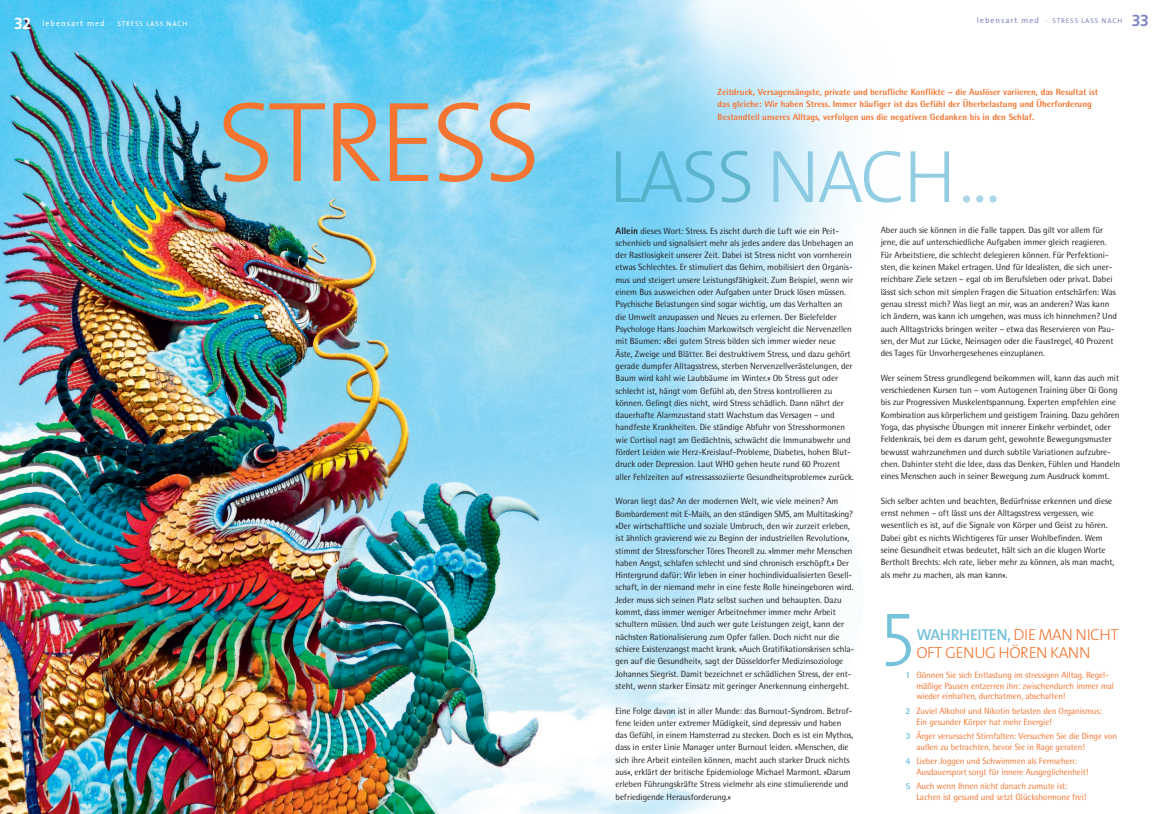
<style>
.page{position:relative;width:1163px;height:814px;background:#fff}
.page>*{position:absolute;margin:0;border:0;box-sizing:border-box;transform-origin:0 0}
.t1{font:300 115px "The Sans";letter-spacing:-.055em;color:#f37531}
.t2{font:300 72.9px "The Sans";color:#76c2db}
.t3{font:600 16px "The Sans";letter-spacing:-.03em;color:#76c2db}
.t4{font:300 16px "The Sans";letter-spacing:-.03em;color:#f37531}
.t5{font:700 16px "Frutiger";color:#7f86c1}
.t6{font:9px/12.3px "Rotis Semi Sans";letter-spacing:-.005em;color:#231f20}
.t7{font:9px/10.7px "Rotis Semi Sans";letter-spacing:-.01em;color:#f37531}
.t8{font:800 9px/12.8px "Rotis Semi Sans";letter-spacing:-.005em;color:#f37531}
.t9{font:800 9px "Rotis Semi Sans";color:#76c2db}
.t10{font:7px "The Sans";letter-spacing:.12em;color:#fff}
.t11{font:7px "The Sans";letter-spacing:.12em;color:#7f86c1}
.s1{font-family:"Frutiger";font-weight:700;font-size:16px}
.s2{font-size:8px}
.s3{font-family:"Rotis Sans Serif";font-weight:800;font-size:9.5px}
.s4{font-weight:300;color:#f37531}
</style>
<div class="page">
<img style="left:0;top:0;width:901px;height:814px">
<img style="left:616px;top:151px;width:134px;height:51px">
<img style="left:773px;top:151px;width:127px;height:51px">
<svg style="left:921px;top:151px;width:28px;height:51px"></svg>
<img style="left:910px;top:151px;width:11px;height:51px">
<svg style="left:963px;top:195px;width:33px;height:7px"></svg>
<p class="t10" style="left:14px;top:21px;width:175px"><span class="s1">32</span> <span class="s2">lebensart med</span> · STRESS LASS NACH</p>
<p class="t11" style="left:976px;top:18px;width:147px"><span class="s2">lebensart med</span> · STRESS LASS NACH</p>
<h3 class="t5" style="left:1131px;top:14px;width:19px">33</h3>
<h1 class="t1" style="left:217px;top:97px;width:326px">STRESS</h1>
<p class="t8" style="left:717px;top:86px;width:382px">Zeitdruck, Versagensängste, private und berufliche Konflikte – die Auslöser variieren, das Resultat ist das gleiche: Wir haben Stress. Immer häufiger ist das Gefühl der Überbelastung und Überforderung<br>Bestandteil unseres Alltags, verfolgen uns die negativen Gedanken bis in den Schlaf.</p>
<p class="t6" style="left:615px;top:225px;width:240px"><span class="s3">Allein</span> dieses Wort: Stress. Es zischt durch die Luft wie ein Peit&shy;schenhieb und signalisiert mehr als jedes andere das Unbehagen an der Rastlosigkeit unserer Zeit. Dabei ist Stress nicht von vornherein etwas Schlechtes. Er stimuliert das Gehirn, mobilisiert den Organis&shy;mus und steigert unsere Leistungsfähigkeit. Zum Beispiel, wenn wir einem Bus ausweichen oder Aufgaben unter Druck lösen müssen.<br>Psychische Belastungen sind sogar wichtig, um das Verhalten an die Umwelt anzupassen und Neues zu erlernen. Der Bielefelder Psychologe Hans Joachim Markowitsch vergleicht die Nervenzellen mit Bäumen: »Bei gutem Stress bilden sich immer wieder neue Äste, Zweige und Blätter. Bei destruktivem Stress, und dazu gehört gerade dumpfer Alltagsstress, sterben Nervenzellverästelungen, der Baum wird kahl wie Laubbäume im Winter.« Ob Stress gut oder schlecht ist, hängt vom Gefühl ab, den Stress kontrollieren zu können. Gelingt dies nicht, wird Stress schädlich. Dann nährt der dauerhafte Alarmzustand statt Wachstum das Versagen – und handfeste Krankheiten. Die ständige Abfuhr von Stresshormonen wie Cortisol nagt am Gedächtnis, schwächt die Immunabwehr und fördert Leiden wie Herz-Kreislauf-Probleme, Diabetes, hohen Blut&shy;druck oder Depression. Laut WHO gehen heute rund 60 Prozent aller Fehlzeiten auf »stressassoziierte Gesundheitsprobleme« zurück.</p>
<p class="t6" style="left:615px;top:496px;width:240px">Woran liegt das? An der modernen Welt, wie viele meinen? Am Bombardement mit E-Mails, an den ständigen SMS, am Multitasking? »Der wirtschaftliche und soziale Umbruch, den wir zurzeit erleben, ist ähnlich gravierend wie zu Beginn der industriellen Revolution«, stimmt der Stressforscher Töres Theorell zu. »Immer mehr Menschen haben Angst, schlafen schlecht und sind chronisch erschöpft.« Der Hintergrund dafür: Wir leben in einer hochindividualisierten Gesell&shy;schaft, in der niemand mehr in eine feste Rolle hineingeboren wird.<br>Jeder muss sich seinen Platz selbst suchen und behaupten. Dazu kommt, dass immer weniger Arbeitnehmer immer mehr Arbeit schultern müssen. Und auch wer gute Leistungen zeigt, kann der nächsten Rationalisierung zum Opfer fallen. Doch nicht nur die schiere Existenzangst macht krank. »Auch Gratifikationskrisen schla&shy;gen auf die Gesundheit«, sagt der Düsseldorfer Medizinsoziologe Johannes Siegrist. Damit bezeichnet er schädlichen Stress, der ent&shy;steht, wenn starker Einsatz mit geringer Anerkennung einhergeht.</p>
<p class="t6" style="left:615px;top:705px;width:239px">Eine Folge davon ist in aller Munde: das Burnout-Syndrom. Betrof&shy;fene leiden unter extremer Müdigkeit, sind depressiv und haben das Gefühl, in einem Hamsterrad zu stecken. Doch es ist ein Mythos, dass in erster Linie Manager unter Burnout leiden. »Menschen, die sich ihre Arbeit einteilen können, macht auch starker Druck nichts aus«, erklärt der britische Epidemiologe Michael Marmont. »Darum erleben Führungskräfte Stress vielmehr als eine stimulierende und befriedigende Herausforderung.«</p>
<p class="t6" style="left:880px;top:225px;width:237px">Aber auch sie können in die Falle tappen. Das gilt vor allem für jene, die auf unterschiedliche Aufgaben immer gleich reagieren.<br>Für Arbeitstiere, die schlecht delegieren können. Für Perfektioni&shy;sten, die keinen Makel ertragen. Und für Idealisten, die sich uner&shy;reichbare Ziele setzen – egal ob im Berufsleben oder privat. Dabei lässt sich schon mit simplen Fragen die Situation entschärfen: Was genau stresst mich? Was liegt an mir, was an anderen? Was kann ich ändern, was kann ich umgehen, was muss ich hinnehmen? Und auch Alltagstricks bringen weiter – etwa das Reservieren von Pau&shy;sen, der Mut zur Lücke, Neinsagen oder die Faustregel, 40 Prozent des Tages für Unvorhergesehenes einzuplanen.</p>
<p class="t6" style="left:880px;top:372px;width:241px">Wer seinem Stress grundlegend beikommen will, kann das auch mit verschiedenen Kursen tun – vom Autogenen Training über Qi Gong bis zur Progressiven Muskelentspannung. Experten empfehlen eine Kombination aus körperlichem und geistigem Training. Dazu gehören Yoga, das physische Übungen mit innerer Einkehr verbindet, oder Feldenkrais, bei dem es darum geht, gewohnte Bewegungsmuster bewusst wahrzunehmen und durch subtile Variationen aufzubre&shy;chen. Dahinter steht die Idee, dass das Denken, Fühlen und Handeln eines Menschen auch in seiner Bewegung zum Ausdruck kommt.</p>
<p class="t6" style="left:880px;top:495px;width:235px">Sich selber achten und beachten, Bedürfnisse erkennen und diese ernst nehmen – oft lässt uns der Alltagsstress vergessen, wie wesentlich es ist, auf die Signale von Körper und Geist zu hören.<br>Dabei gibt es nichts Wichtigeres für unser Wohlbefinden. Wem seine Gesundheit etwas bedeutet, hält sich an die klugen Worte Bertholt Brechts: »Ich rate, lieber mehr zu können, als man macht, als mehr zu machen, als man kann«.</p>
<h2 class="t2" style="left:880px;top:598px;width:36px">5</h2>
<h3 class="t3" style="left:916px;top:628px;width:204px">WAHRHEITEN, <span class="s4">DIE MAN NICHT</span></h3>
<h3 class="t4" style="left:916px;top:646px;width:176px">OFT GENUG HÖREN KANN</h3>
<p class="t7" style="left:916px;top:670px;width:199px">Gönnen Sie sich Entlastung im stressigen Alltag. Regel&shy;mäßige Pausen entzerren ihn: zwischendurch immer mal wieder einhalten, durchatmen, abschalten!</p>
<p class="t7" style="left:916px;top:706px;width:187px">Zuviel Alkohol und Nikotin belasten den Organismus:<br>Ein gesunder Körper hat mehr Energie!</p>
<p class="t7" style="left:916px;top:731px;width:202px">Ärger verursacht Stirnfalten: Versuchen Sie die Dinge von außen zu betrachten, bevor Sie in Rage geraten!</p>
<p class="t7" style="left:916px;top:756px;width:173px">Lieber Joggen und Schwimmen als Fernsehen:<br>Ausdauersport sorgt für innere Ausgeglichenheit!</p>
<p class="t7" style="left:916px;top:781px;width:172px">Auch wenn Ihnen nicht danach zumute ist:<br>Lachen ist gesund und setzt Glückshormone frei!</p>
<p class="t9" style="left:905px;top:672px;width:7px">1</p>
<p class="t9" style="left:905px;top:707px;width:7px">2</p>
<p class="t9" style="left:905px;top:732px;width:7px">3</p>
<p class="t9" style="left:905px;top:758px;width:7px">4</p>
<p class="t9" style="left:905px;top:783px;width:7px">5</p>
</div>
